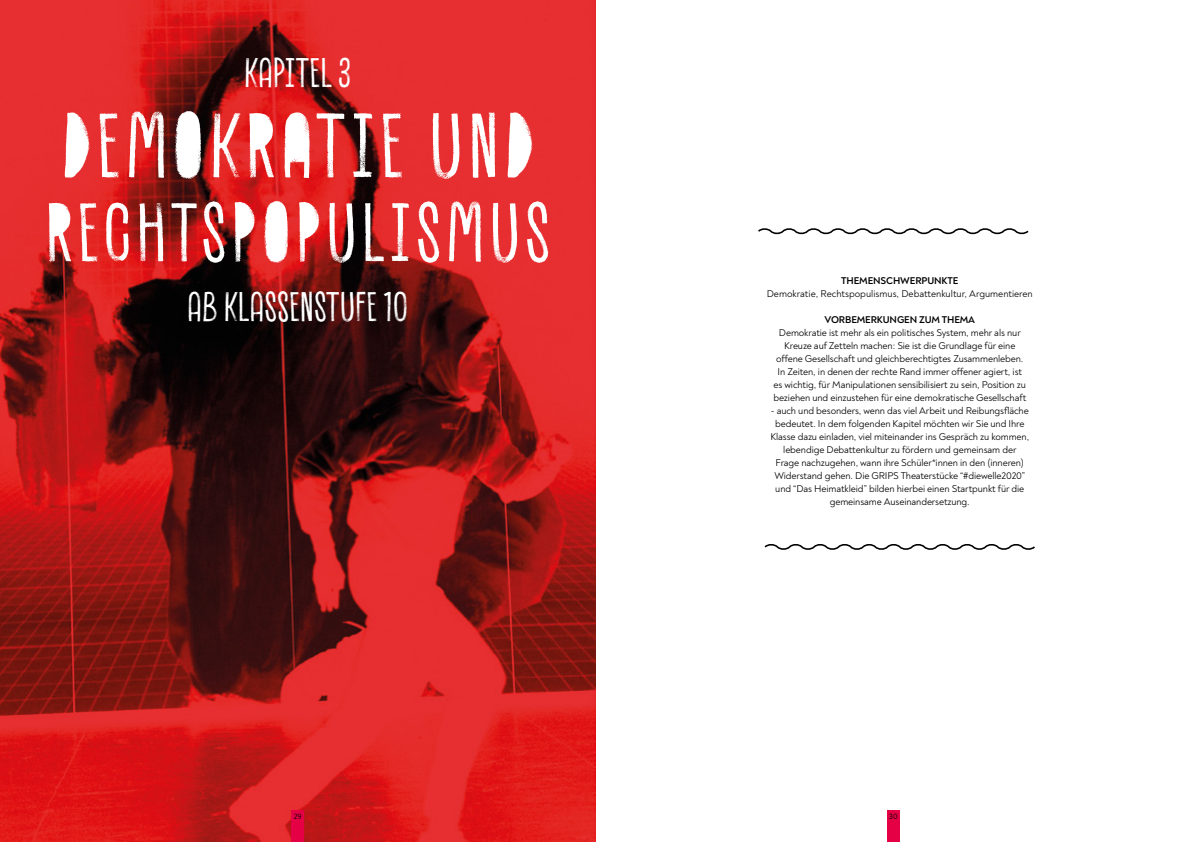
<style>
.page{position:relative;width:1191px;height:842px;background:#fff}
.page>*{position:absolute;margin:0;border:0;box-sizing:border-box;transform-origin:0 0}
.t1{font:88px "Canvas Inline Reg Fill";letter-spacing:.06em;color:#fff}
.t2{font:80px "Canvas Inline Reg Fill";letter-spacing:.06em;color:#fff}
.t3{font:40px "Canvas Inline";color:#fff}
.t4{font:10px/13px "Noah";letter-spacing:-.01em;color:#000;text-align:center}
.t5{font:700 10px "Noah";letter-spacing:-.01em;color:#000}
.t6{font:8px "Noah";color:#000}
</style>
<div class="page">
<img style="left:0;top:0;width:595px;height:842px">
<div style="left:887px;top:811px;width:12px;height:31px;background:#e50046"></div>
<div style="left:292px;top:810px;width:12px;height:32px;background:#e50046"></div>
<svg style="left:764px;top:544px;width:271px;height:6px"></svg>
<svg style="left:758px;top:228px;width:271px;height:7px"></svg>
<h3 class="t3" style="left:244px;top:49px;width:109px">KAPITEL 3</h3>
<h1 class="t1" style="left:61px;top:93px;width:474px">DEMOKRATIE UND</h1>
<h2 class="t2" style="left:45px;top:185px;width:506px">RECHTSPOPULISMUS</h2>
<h3 class="t3" style="left:187px;top:283px;width:223px">AB KLASSENSTUFE 10</h3>
<p class="t5" style="left:841px;top:274px;width:119px">THEMENSCHWERPUNKTE</p>
<p class="t4" style="left:766px;top:287px;width:267px">Demokratie, Rechtspopulismus, Debattenkultur, Argumentieren</p>
<p class="t5" style="left:824px;top:313px;width:152px">VORBEMERKUNGEN ZUM THEMA</p>
<p class="t4" style="left:773px;top:326px;width:254px">Demokratie ist mehr als ein politisches System, mehr als nur Kreuze auf Zetteln machen: Sie ist die Grundlage für eine offene Gesellschaft und gleichberechtigtes Zusammenleben.<br>In Zeiten, in denen der rechte Rand immer offener agiert, ist es wichtig, für Manipulationen sensibilisiert zu sein, Position zu beziehen und einzustehen für eine demokratische Gesellschaft</p>
<p class="t4" style="left:770px;top:404px;width:260px">- auch und besonders, wenn das viel Arbeit und Reibungsfläche bedeutet. In dem folgenden Kapitel möchten wir Sie und Ihre Klasse dazu einladen, viel miteinander ins Gespräch zu kommen, lebendige Debattenkultur zu fördern und gemeinsam der Frage nachzugehen, wann ihre Schüler*innen in den (inneren)<br>Widerstand gehen. Die GRIPS Theaterstücke “#diewelle2020” und “Das Heimatkleid” bilden hierbei einen Startpunkt für die gemeinsame Auseinandersetzung.</p>
<p class="t6" style="left:294px;top:811px;width:9px">29</p>
<p class="t6" style="left:888px;top:811px;width:10px">30</p>
</div>
